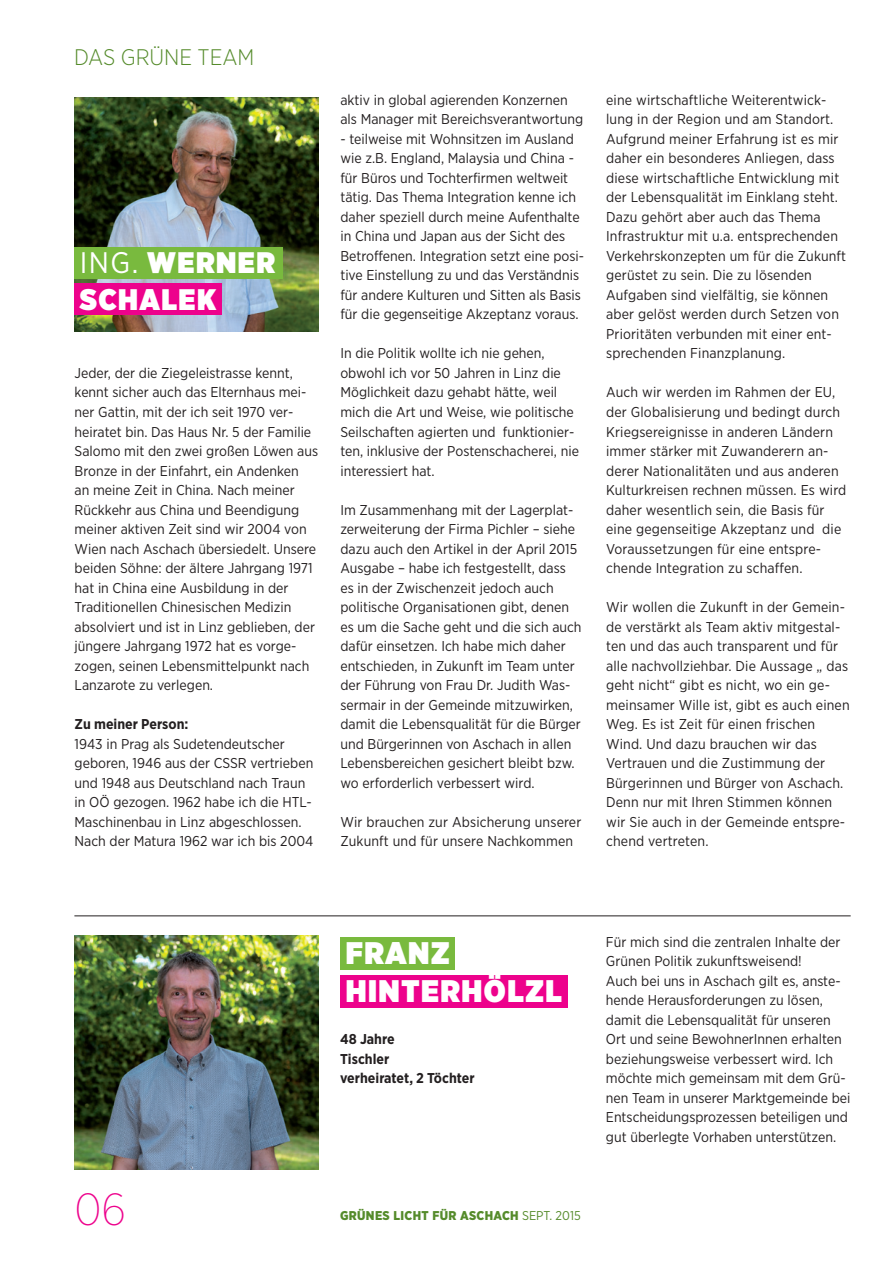
<style>
.page{position:relative;width:893px;height:1263px;background:#fff}
.page>*{position:absolute;margin:0;border:0;box-sizing:border-box;transform-origin:0 0}
.t1{font:200 45px "Gotham Narrow";color:#ed028c}
.t2{font:900 31.2px "Gotham Narrow";letter-spacing:.05em;color:#fff}
.t3{font:900 29.7px "Gotham Narrow";letter-spacing:.05em;color:#fff}
.t4{font:300 22.5px "Gotham Narrow";color:#558b2b}
.gz_2012_text_n{font:14.25px/19.5px "Gotham Narrow";color:#231f20}
.gz_2012_text_n-2{font:700 14.25px "Gotham Narrow";color:#231f20}
.t5{font:900 12.75px "Gotham Narrow";letter-spacing:.025em;color:#558b2b}
.s1{font-weight:400}
</style>
<div class="page">
<img style="left:74px;top:98px;width:245px;height:234px">
<div style="left:75px;top:247px;width:208px;height:32px;background:#79ba3e"></div>
<div style="left:74px;top:283px;width:148px;height:32px;background:#ed028c"></div>
<img style="left:74px;top:935px;width:245px;height:234px">
<div style="left:340px;top:937px;width:115px;height:33px;background:#79ba3e"></div>
<div style="left:340px;top:975px;width:228px;height:33px;background:#ed028c"></div>
<hr style="left:74px;top:916px;width:777px;height:1px;background:#231f20">
<p class="t4" style="left:74px;top:43px;width:182px">DAS GRÜNE TEAM</p>
<p class="t3" style="left:80px;top:243px;width:197px"><span class="s1">ING.</span> WERNER</p>
<p class="t3" style="left:80px;top:279px;width:138px">SCHALEK</p>
<p class="gz_2012_text_n" style="left:75px;top:363px;width:245px">Jeder, der die Ziegeleistrasse kennt, kennt sicher auch das Elternhaus mei&shy;ner Gattin, mit der ich seit 1970 ver&shy;heiratet bin. Das Haus Nr. 5 der Familie Salomo mit den zwei großen Löwen aus Bronze in der Einfahrt, ein Andenken<br>an meine Zeit in China. Nach meiner Rückkehr aus China und Beendigung meiner aktiven Zeit sind wir 2004 von Wien nach Aschach übersiedelt. Unsere beiden Söhne: der ältere Jahrgang 1971 hat in China eine Ausbildung in der Traditionellen Chinesischen Medizin absolviert und ist in Linz geblieben, der jüngere Jahrgang 1972 hat es vorge&shy;zogen, seinen Lebensmittelpunkt nach Lanzarote zu verlegen.</p>
<p class="gz_2012_text_n-2" style="left:75px;top:715px;width:115px">Zu meiner Person:</p>
<p class="gz_2012_text_n" style="left:75px;top:733px;width:240px">1943 in Prag als Sudetendeutscher geboren, 1946 aus der CSSR vertrieben und 1948 aus Deutschland nach Traun in OÖ gezogen. 1962 habe ich die HTL-Maschinenbau in Linz abgeschlossen.<br>Nach der Matura 1962 war ich bis 2004</p>
<p class="gz_2012_text_n" style="left:340px;top:90px;width:244px">aktiv in global agierenden Konzernen als Manager mit Bereichsverantwortung</p>
<p class="gz_2012_text_n" style="left:340px;top:129px;width:245px">- teilweise mit Wohnsitzen im Ausland wie z.B. England, Malaysia und China - für Büros und Tochterfirmen weltweit tätig. Das Thema Integration kenne ich daher speziell durch meine Aufenthalte in China und Japan aus der Sicht des Betroffenen. Integration setzt eine posi&shy;tive Einstellung zu und das Verständnis für andere Kulturen und Sitten als Basis für die gegenseitige Akzeptanz voraus.</p>
<p class="gz_2012_text_n" style="left:340px;top:343px;width:240px">In die Politik wollte ich nie gehen, obwohl ich vor 50 Jahren in Linz die Möglichkeit dazu gehabt hätte, weil mich die Art und Weise, wie politische Seilschaften agierten und funktionier&shy;ten, inklusive der Postenschacherei, nie interessiert hat.</p>
<p class="gz_2012_text_n" style="left:340px;top:499px;width:243px">Im Zusammenhang mit der Lagerplat&shy;zerweiterung der Firma Pichler – siehe dazu auch den Artikel in der April 2015<br>Ausgabe – habe ich festgestellt, dass es in der Zwischenzeit jedoch auch politische Organisationen gibt, denen es um die Sache geht und die sich auch dafür einsetzen. Ich habe mich daher entschieden, in Zukunft im Team unter der Führung von Frau Dr. Judith Was&shy;sermair in der Gemeinde mitzuwirken, damit die Lebensqualität für die Bürger und Bürgerinnen von Aschach in allen Lebensbereichen gesichert bleibt bzw. wo erforderlich verbessert wird.</p>
<p class="gz_2012_text_n" style="left:340px;top:811px;width:242px">Wir brauchen zur Absicherung unserer<br>Zukunft und für unsere Nachkommen</p>
<p class="gz_2012_text_n" style="left:606px;top:90px;width:242px">eine wirtschaftliche Weiterentwick&shy;lung in der Region und am Standort.<br>Aufgrund meiner Erfahrung ist es mir daher ein besonderes Anliegen, dass diese wirtschaftliche Entwicklung mit der Lebensqualität im Einklang steht.<br>Dazu gehört aber auch das Thema Infrastruktur mit u.a. entsprechenden Verkehrskonzepten um für die Zukunft gerüstet zu sein. Die zu lösenden Aufgaben sind vielfältig, sie können aber gelöst werden durch Setzen von Prioritäten verbunden mit einer ent&shy;sprechenden Finanzplanung.</p>
<p class="gz_2012_text_n" style="left:606px;top:382px;width:242px">Auch wir werden im Rahmen der EU, der Globalisierung und bedingt durch Kriegsereignisse in anderen Ländern immer stärker mit Zuwanderern an&shy;derer Nationalitäten und aus anderen Kulturkreisen rechnen müssen. Es wird daher wesentlich sein, die Basis für eine gegenseitige Akzeptanz und die Voraussetzungen für eine entspre&shy;chende Integration zu schaffen.</p>
<p class="gz_2012_text_n" style="left:606px;top:597px;width:245px">Wir wollen die Zukunft in der Gemein&shy;de verstärkt als Team aktiv mitgestal&shy;ten und das auch transparent und für alle nachvollziehbar. Die Aussage „ das geht nicht“ gibt es nicht, wo ein ge&shy;meinsamer Wille ist, gibt es auch einen Weg. Es ist Zeit für einen frischen Wind. Und dazu brauchen wir das Vertrauen und die Zustimmung der Bürgerinnen und Bürger von Aschach.<br>Denn nur mit Ihren Stimmen können wir Sie auch in der Gemeinde entspre&shy;chend vertreten.</p>
<p class="t1" style="left:74px;top:1181px;width:53px">06</p>
<p class="t2" style="left:346px;top:932px;width:105px">FRANZ</p>
<p class="t2" style="left:346px;top:970px;width:218px">HINTERHÖLZL</p>
<p class="gz_2012_text_n-2" style="left:340px;top:1030px;width:56px">48 Jahre</p>
<p class="gz_2012_text_n-2" style="left:340px;top:1050px;width:51px">Tischler</p>
<p class="gz_2012_text_n-2" style="left:340px;top:1069px;width:136px">verheiratet, 2 Töchter</p>
<p class="t5" style="left:340px;top:1207px;width:242px">GRÜNES LICHT FÜR ASCHACH <span class="s1">SEPT. 2015</span></p>
<p class="gz_2012_text_n" style="left:606px;top:932px;width:236px">Für mich sind die zentralen Inhalte der<br>Grünen Politik zukunftsweisend!</p>
<p class="gz_2012_text_n" style="left:606px;top:971px;width:246px">Auch bei uns in Aschach gilt es, anste&shy;hende Herausforderungen zu lösen, damit die Lebensqualität für unseren Ort und seine BewohnerInnen erhalten beziehungsweise verbessert wird. Ich möchte mich gemeinsam mit dem Grü&shy;nen Team in unserer Marktgemeinde bei Entscheidungsprozessen beteiligen und gut überlegte Vorhaben unterstützen.</p>
</div>
